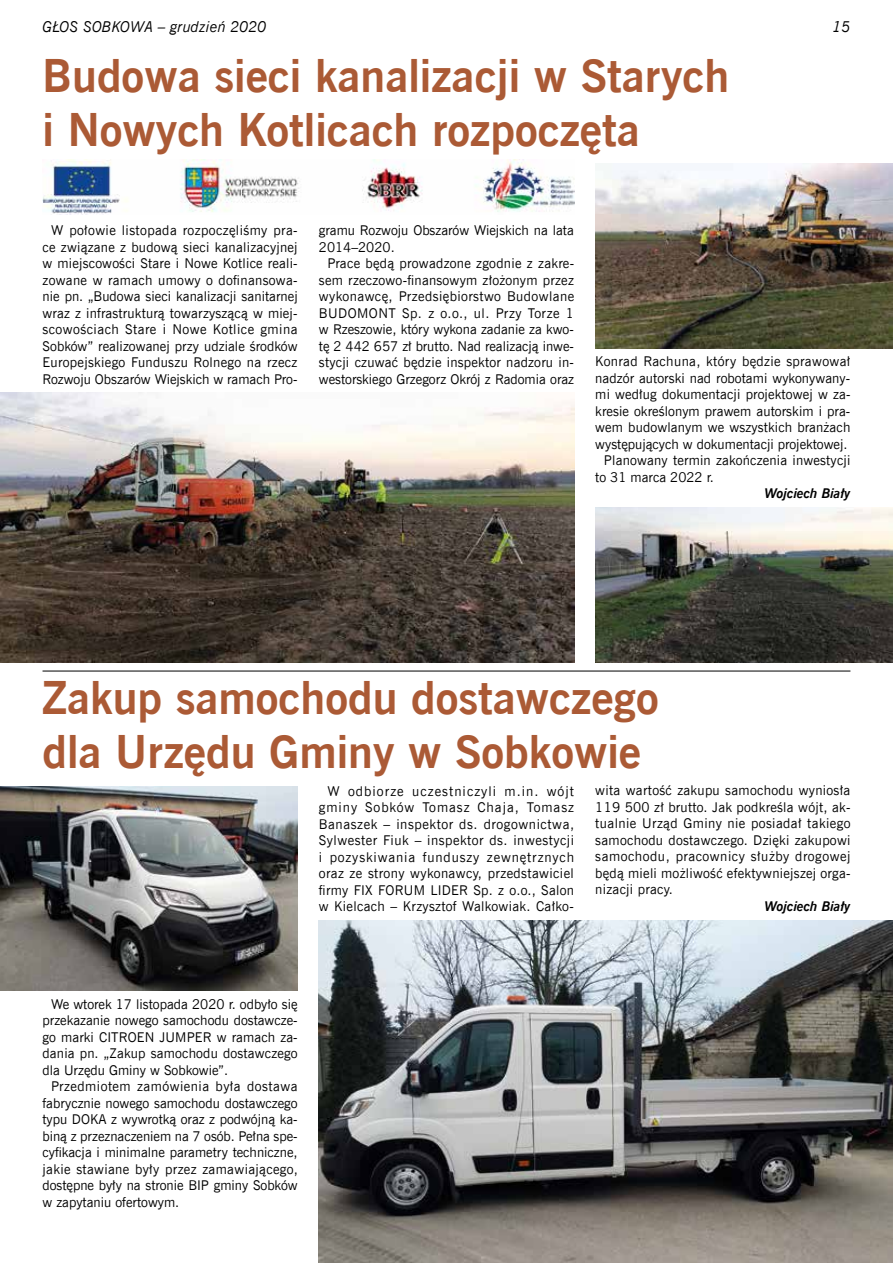
<style>
.page{position:relative;width:893px;height:1263px;background:#fff}
.page>*{position:absolute;margin:0;border:0;box-sizing:border-box;transform-origin:0 0}
.t1{font:700 45px/54px "News Goth EU";color:#ab5a35}
.t2{font:italic 15px "News Goth EU";color:#000}
.t3{font:13.5px/16.5px "News Goth EU";letter-spacing:.005em;color:#000;text-align:justify}
.t4{font:13.5px "News Goth EU";letter-spacing:.025em;color:#000}
.t5{font:italic 700 13.5px "News Goth EU";color:#000}
</style>
<div class="page">
<img style="left:43px;top:160px;width:531px;height:54px">
<img style="left:0;top:786px;width:298px;height:204px">
<img style="left:319px;top:920px;width:574px;height:343px">
<hr style="left:43px;top:671px;width:807px;height:1px;background:#000">
<img style="left:0;top:392px;width:574px;height:270px">
<img style="left:595px;top:164px;width:298px;height:184px">
<img style="left:595px;top:507px;width:298px;height:155px">
<img style="left:0;top:507px;width:1px;height:192px">
<p class="t2" style="left:43px;top:18px;width:226px">GŁOS SOBKOWA – grudzień 2020</p>
<p class="t2" style="left:832px;top:18px;width:20px">15</p>
<h1 class="t1" style="left:43px;top:51px;width:688px">Budowa sieci kanalizacji w Starych i Nowych Kotlicach rozpoczęta</h1>
<p class="t3" style="left:43px;top:222px;width:257px;text-indent:9px">W połowie listopada rozpoczęliśmy pra&shy;ce związane z budową sieci kanalizacyjnej w miejscowości Stare i Nowe Kotlice reali&shy;zowane w ramach umowy o dofinansowa&shy;nie pn. „Budowa sieci kanalizacji sanitarnej wraz z infrastrukturą towarzyszącą w miej&shy;scowościach Stare i Nowe Kotlice gmina Sobków” realizowanej przy udziale środków Europejskiego Funduszu Rolnego na rzecz Rozwoju Obszarów Wiejskich w ramach Pro-</p>
<p class="t3" style="left:319px;top:222px;width:256px">gramu Rozwoju Obszarów Wiejskich na lata<br>2014–2020.</p>
<p class="t3" style="left:319px;top:255px;width:257px;text-indent:9px">Prace będą prowadzone zgodnie z zakre&shy;sem rzeczowo-finansowym złożonym przez wykonawcę, Przedsiębiorstwo Budowlane BUDOMONT Sp. z o.o., ul. Przy Torze 1 w Rzeszowie, który wykona zadanie za kwo&shy;tę 2 442 657 zł brutto. Nad realizacją inwe&shy;stycji czuwać będzie inspektor nadzoru in&shy;westorskiego Grzegorz Okrój z Radomia oraz</p>
<p class="t4" style="left:595px;top:353px;width:256px">Konrad Rachuna, który będzie sprawował</p>
<p class="t3" style="left:595px;top:370px;width:256px">nadzór autorski nad robotami wykonywany-</p>
<p class="t3" style="left:595px;top:387px;width:257px">mi według dokumentacji projektowej w za-</p>
<p class="t3" style="left:595px;top:403px;width:257px">kresie określonym prawem autorskim i pra-</p>
<p class="t3" style="left:595px;top:420px;width:257px">wem budowlanym we wszystkich branżach</p>
<p class="t3" style="left:595px;top:436px;width:254px">występujących w dokumentacji projektowej.</p>
<p class="t3" style="left:604px;top:453px;width:248px">Planowany termin zakończenia inwestycji</p>
<p class="t3" style="left:595px;top:469px;width:120px">to 31 marca 2022 r.</p>
<p class="t5" style="left:764px;top:485px;width:88px">Wojciech Biały</p>
<h1 class="t1" style="left:43px;top:672px;width:618px">Zakup samochodu dostawczego dla Urzędu Gminy w Sobkowie</h1>
<p class="t3" style="left:319px;top:783px;width:257px;text-indent:9px">W odbiorze uczestniczyli m.in. wójt gminy Sobków Tomasz Chaja, Tomasz Banaszek – inspektor ds. drogownictwa, Sylwester Fiuk – inspektor ds. inwestycji i pozyskiwania funduszy zewnętrznych oraz ze strony wykonawcy, przedstawiciel firmy FIX FORUM LIDER Sp. z o.o., Salon w Kielcach – Krzysztof Walkowiak. Całko-</p>
<p class="t3" style="left:595px;top:783px;width:257px">wita wartość zakupu samochodu wyniosła 119 500 zł brutto. Jak podkreśla wójt, ak&shy;tualnie Urząd Gminy nie posiadał takiego samochodu dostawczego. Dzięki zakupowi samochodu, pracownicy służby drogowej będą mieli możliwość efektywniejszej orga&shy;nizacji pracy.</p>
<p class="t5" style="left:764px;top:898px;width:88px">Wojciech Biały</p>
<p class="t3" style="left:43px;top:996px;width:257px;text-indent:9px">We wtorek 17 listopada 2020 r. odbyło się przekazanie nowego samochodu dostawcze&shy;go marki CITROEN JUMPER w ramach za&shy;dania pn. „Zakup samochodu dostawczego dla Urzędu Gminy w Sobkowie”.</p>
<p class="t3" style="left:43px;top:1078px;width:257px;text-indent:9px">Przedmiotem zamówienia była dostawa fabrycznie nowego samochodu dostawczego typu DOKA z wywrotką oraz z podwójną ka&shy;biną z przeznaczeniem na 7 osób. Pełna spe&shy;cyfikacja i minimalne parametry techniczne, jakie stawiane były przez zamawiającego, dostępne były na stronie BIP gminy Sobków w zapytaniu ofertowym.</p>
</div>
